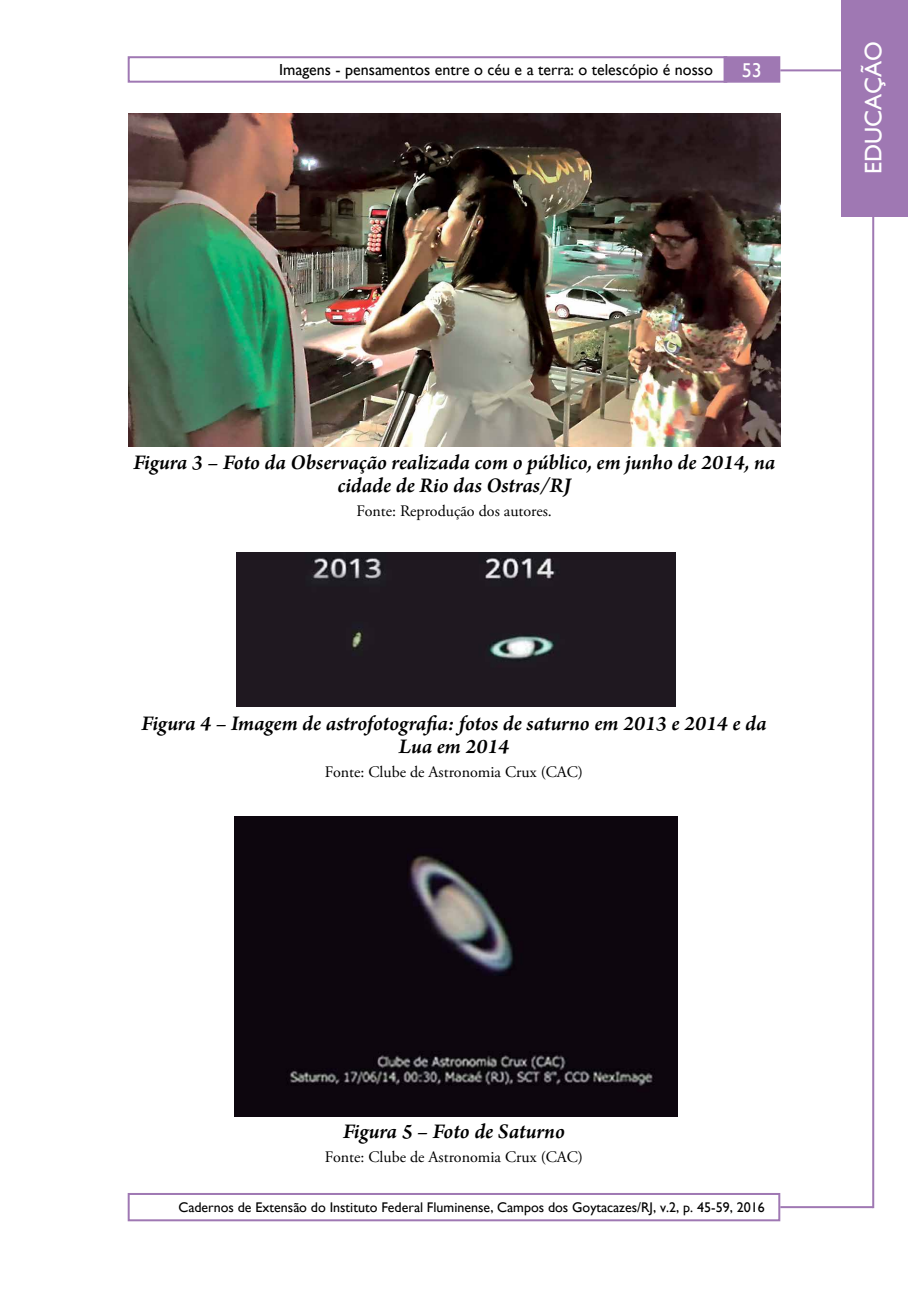
<style>
.page{position:relative;width:908px;height:1304px;background:#fff}
.page>*{position:absolute;margin:0;border:0;box-sizing:border-box;transform-origin:0 0}
.t1{font:24px "Gill Sans";color:#fff}
.t2{font:italic 600 22px/23px "Arno Pro";letter-spacing:-.005em;color:#000;text-align:center}
.t3{font:20px "Gill Sans";color:#fff}
.t4{font:16px "Adobe Garamond Pro";color:#000}
.t5{font:16px "Gill Sans";color:#000}
.t6{font:14px "Gill Sans";color:#000}
</style>
<div class="page">
<div style="left:128px;top:56px;width:599px;height:27px;border:2px solid #9f78b3"></div>
<div style="left:128px;top:1193px;width:652px;height:28px;border:2px solid #9f78b3"></div>
<div style="left:723px;top:56px;width:57px;height:27px;background:#9f78b3;border:2px solid #9f78b3"></div>
<hr style="left:871px;top:216px;width:2px;height:992px;background:#9f78b3">
<hr style="left:780px;top:1206px;width:92px;height:2px;background:#9f78b3">
<hr style="left:780px;top:69px;width:93px;height:2px;background:#9f78b3">
<div style="left:840px;top:0;width:67px;height:216px;background:#9f78b3"></div>
<img style="left:128px;top:113px;width:652px;height:334px">
<div style="left:236px;top:552px;width:439px;height:154px;background:#1f1820"></div>
<img style="left:234px;top:817px;width:443px;height:299px">
<p class="t5" style="left:279px;top:60px;width:435px">Imagens - pensamentos entre o céu e a terra: o telescópio é nosso</p>
<p class="t3" style="left:741px;top:58px;width:21px">53</p>
<p class="t1" style="left:858px;top:174px;width:134px;rotate:-90deg">Educação</p>
<p class="t2" style="left:133px;top:452px;width:643px">Figura 3 – Foto da Observação realizada com o público, em junho de 2014, na cidade de Rio das Ostras/RJ</p>
<p class="t4" style="left:356px;top:502px;width:197px">Fonte: Reprodução dos autores.</p>
<p class="t2" style="left:141px;top:713px;width:626px">Figura 4 – Imagem de astrofotografia: fotos de saturno em 2013 e 2014 e da<br>Lua em 2014</p>
<p class="t4" style="left:325px;top:763px;width:259px">Fonte: Clube de Astronomia Crux (CAC)</p>
<p class="t2" style="left:343px;top:1121px;width:223px">Figura 5 – Foto de Saturno</p>
<p class="t4" style="left:325px;top:1148px;width:259px">Fonte: Clube de Astronomia Crux (CAC)</p>
<p class="t6" style="left:178px;top:1199px;width:587px">Cadernos de Extensão do Instituto Federal Fluminense, Campos dos Goytacazes/RJ, v.2, p. 45-59, 2016</p>
</div>
